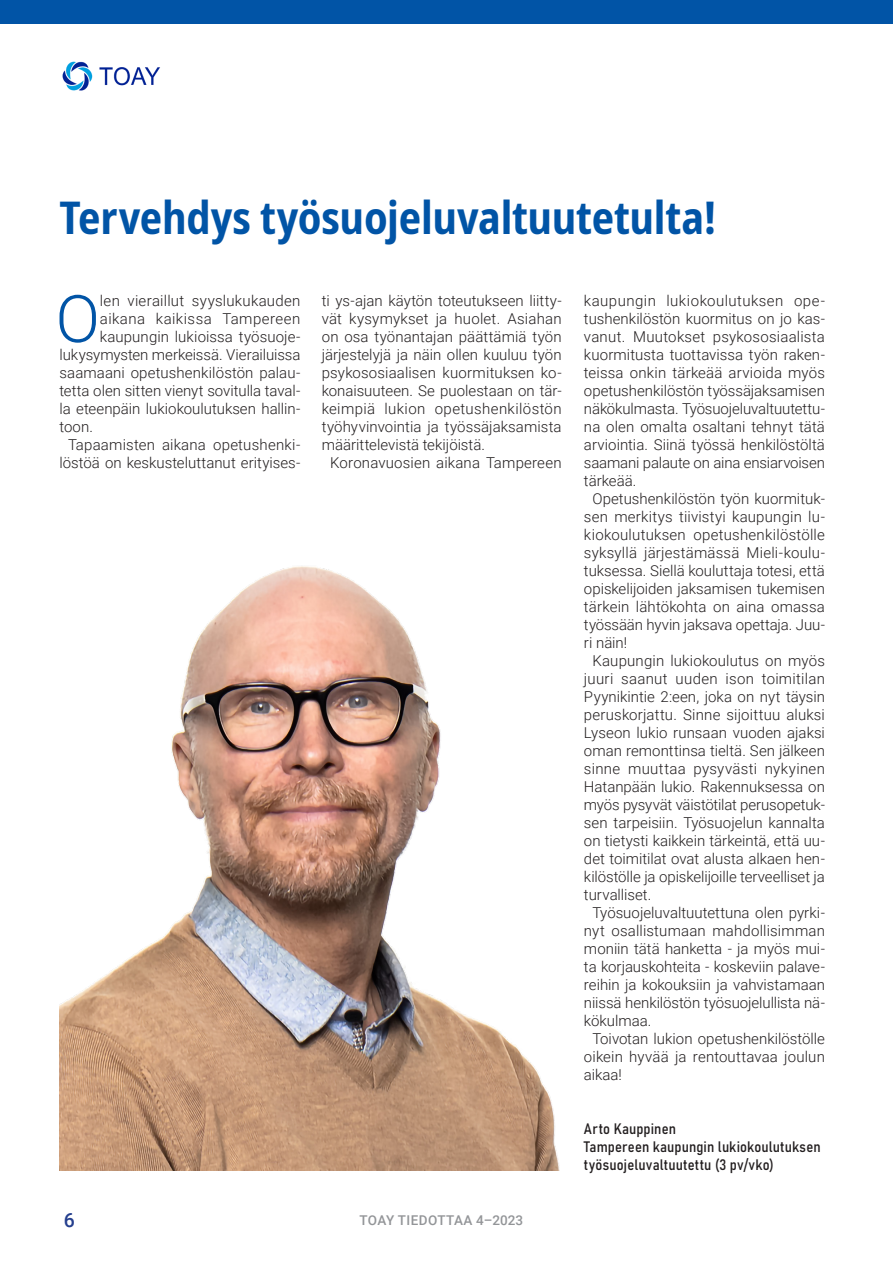
<style>
.page{position:relative;width:893px;height:1263px;background:#fff}
.page>*{position:absolute;margin:0;border:0;box-sizing:border-box;transform-origin:0 0}
.Leipäteksti{font:300 65.7px "Roboto";color:#0154a6}
.Pääotsikko{font:700 condensed 45px "Noto Sans";letter-spacing:-.005em;color:#0154a6}
.t1{font:500 19.5px "Roboto";color:#253f8e}
.Sisennetty_leipis{font:300 15px/18px "Roboto";color:#231f20;text-align:justify}
.Leipäteksti-2{font:300 15px "Roboto";letter-spacing:.005em;color:#231f20}
.Kirjoittaja__tekstin_loppuun{font:15px/18px "Bahnschrift";letter-spacing:.01em;color:#231f20}
.Leipäteksti-3{font:300 15px "Roboto";letter-spacing:.03em;color:#231f20}
.t2{font:500 13.5px "Roboto";letter-spacing:.025em;color:#939598}
</style>
<div class="page">
<div style="left:0;top:0;width:893px;height:23px;background:#0154a6"></div>
<img style="left:60px;top:566px;width:500px;height:604px">
<img style="left:63px;top:61px;width:97px;height:29px">
<p class="Pääotsikko" style="left:60px;top:185px;width:658px">Tervehdys työsuojeluvaltuutetulta!</p>
<p class="Leipäteksti" style="left:56px;top:273px;width:46px">O</p>
<p class="Leipäteksti-2" style="left:100px;top:290px;width:202px">len vieraillut syyslukukauden</p>
<p class="Leipäteksti-3" style="left:100px;top:308px;width:202px">aikana kaikissa Tampereen</p>
<p class="Leipäteksti-2" style="left:100px;top:326px;width:202px">kaupungin lukioissa työsuoje-</p>
<p class="Leipäteksti-2" style="left:60px;top:344px;width:242px">lukysymysten merkeissä. Vierailuissa</p>
<p class="Leipäteksti-2" style="left:60px;top:362px;width:242px">saamaani opetushenkilöstön palau-</p>
<p class="Leipäteksti-2" style="left:60px;top:380px;width:242px">tetta olen sitten vienyt sovitulla taval-</p>
<p class="Leipäteksti-2" style="left:60px;top:398px;width:242px">la eteenpäin lukiokoulutuksen hallin-</p>
<p class="Leipäteksti-2" style="left:60px;top:416px;width:35px">toon.</p>
<p class="Sisennetty_leipis" style="left:60px;top:435px;width:242px;text-align:center">Tapaamisten aikana opetushenki&shy;löstöä on keskusteluttanut erityises-</p>
<p class="Sisennetty_leipis" style="left:322px;top:291px;width:241px">ti ys-ajan käytön toteutukseen liitty&shy;vät kysymykset ja huolet. Asiahan on osa työnantajan päättämiä työn järjestelyjä ja näin ollen kuuluu työn psykososiaalisen kuormituksen ko&shy;konaisuuteen. Se puolestaan on tär&shy;keimpiä lukion opetushenkilöstön työhyvinvointia ja työssäjaksamista määrittelevistä tekijöistä.</p>
<p class="Sisennetty_leipis" style="left:330px;top:453px;width:233px">Koronavuosien aikana Tampereen</p>
<h3 class="t1" style="left:64px;top:1206px;width:13px">6</h3>
<p class="t2" style="left:359px;top:1211px;width:165px">TOAY TIEDOTTAA 4–2023</p>
<p class="Sisennetty_leipis" style="left:584px;top:291px;width:242px">kaupungin lukiokoulutuksen ope&shy;tushenkilöstön kuormitus on jo kas&shy;vanut. Muutokset psykososiaalista kuormitusta tuottavissa työn raken&shy;teissa onkin tärkeää arvioida myös opetushenkilöstön työssäjaksamisen näkökulmasta. Työsuojeluvaltuutettu&shy;na olen omalta osaltani tehnyt tätä arviointia. Siinä työssä henkilöstöltä saamani palaute on aina ensiarvoisen tärkeää.</p>
<p class="Sisennetty_leipis" style="left:584px;top:489px;width:242px;text-indent:9px">Opetushenkilöstön työn kuormituk&shy;sen merkitys tiivistyi kaupungin lu&shy;kiokoulutuksen opetushenkilöstölle syksyllä järjestämässä Mieli-koulu&shy;tuksessa. Siellä kouluttaja totesi, että opiskelijoiden jaksamisen tukemisen tärkein lähtökohta on aina omassa työssään hyvin jaksava opettaja. Juu&shy;ri näin!</p>
<p class="Sisennetty_leipis" style="left:584px;top:651px;width:242px;text-indent:9px">Kaupungin lukiokoulutus on myös juuri saanut uuden ison toimitilan Pyynikintie 2:een, joka on nyt täysin peruskorjattu. Sinne sijoittuu aluksi Lyseon lukio runsaan vuoden ajaksi oman remonttinsa tieltä. Sen jälkeen sinne muuttaa pysyvästi nykyinen Hatanpään lukio. Rakennuksessa on myös pysyvät väistötilat perusopetuk&shy;sen tarpeisiin. Työsuojelun kannalta on tietysti kaikkein tärkeintä, että uu&shy;det toimitilat ovat alusta alkaen hen&shy;kilöstölle ja opiskelijoille terveelliset ja turvalliset.</p>
<p class="Sisennetty_leipis" style="left:584px;top:903px;width:242px;text-indent:9px">Työsuojeluvaltuutettuna olen pyrki&shy;nyt osallistumaan mahdollisimman moniin tätä hanketta - ja myös mui&shy;ta korjauskohteita - koskeviin palave&shy;reihin ja kokouksiin ja vahvistamaan niissä henkilöstön työsuojelullista nä&shy;kökulmaa.</p>
<p class="Sisennetty_leipis" style="left:584px;top:1029px;width:242px;text-indent:9px">Toivotan lukion opetushenkilöstölle oikein hyvää ja rentouttavaa joulun aikaa!</p>
<p class="Kirjoittaja__tekstin_loppuun" style="left:584px;top:1119px;width:94px">Arto Kauppinen</p>
<p class="Kirjoittaja__tekstin_loppuun" style="left:584px;top:1137px;width:238px">Tampereen kaupungin lukiokoulutuksen työsuojeluvaltuutettu (3 pv/vko)</p>
</div>
